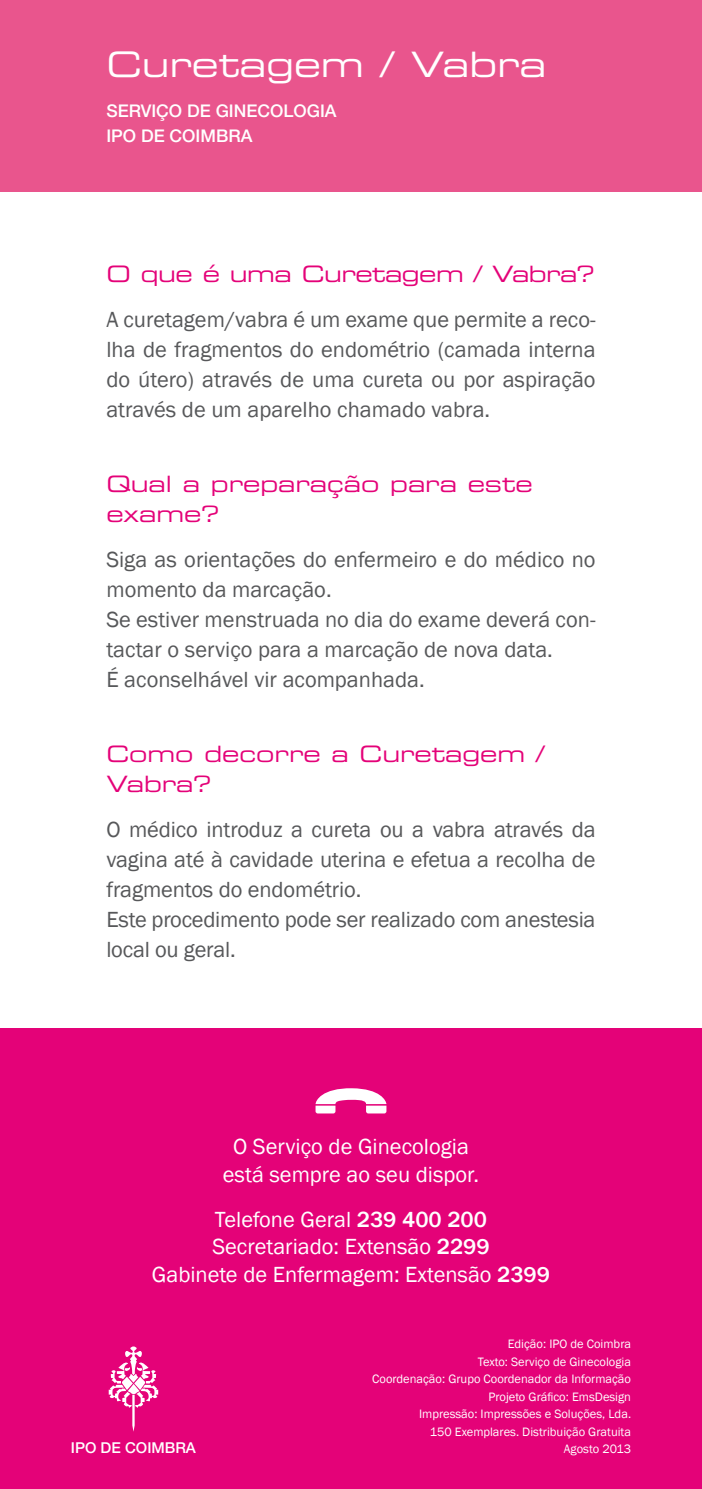
<style>
.page{position:relative;width:702px;height:1489px;background:#fff}
.page>*{position:absolute;margin:0;border:0;box-sizing:border-box;transform-origin:0 0}
.t1{font:35px "Eurostile Extended Two";color:#fff}
.t2{font:22.5px/30px "Franklin Gothic";color:#57585a}
.t3{font:22.5px "Franklin Gothic";color:#fff}
.t4{font:22.5px/30px "Eurostile Extended Two";color:#e40278}
.t5{font:22.5px "Eurostile Extended Two";letter-spacing:-.02em;color:#e40278}
.t6{font:500 17.5px "Helvetica Neue";color:#fff}
.t7{font:500 15px "Helvetica Neue";color:#fff}
.t8{font:12.5px "Franklin Gothic";color:#fff}
.s1{font-weight:500}
</style>
<div class="page">
<div style="left:0;top:0;width:702px;height:191px;background:#e9558d"></div>
<div style="left:0;top:1028px;width:702px;height:460px;background:#e40278"></div>
<svg style="left:315px;top:1088px;width:71px;height:25px"></svg>
<svg style="left:109px;top:1346px;width:49px;height:85px"></svg>
<p class="t1" style="left:106px;top:40px;width:441px">Curetagem / Vabra</p>
<p class="t6" style="left:106px;top:100px;width:232px">SERVIÇO DE GINECOLOGIA</p>
<p class="t6" style="left:106px;top:125px;width:147px">IPO DE COIMBRA</p>
<p class="t5" style="left:106px;top:258px;width:490px">O que é uma Curetagem / Vabra?</p>
<p class="t2" style="left:106px;top:304px;width:491px;text-align:justify">A curetagem/vabra é um exame que permite a reco&shy;lha de fragmentos do endométrio (camada interna do útero) através de uma cureta ou por aspiração através de um aparelho chamado vabra.</p>
<p class="t4" style="left:106px;top:468px;width:428px">Qual a preparação para este exame?</p>
<p class="t2" style="left:106px;top:544px;width:490px">Siga as orientações do enfermeiro e do médico no momento da marcação.</p>
<p class="t2" style="left:106px;top:604px;width:490px">Se estiver menstruada no dia do exame deverá con&shy;tactar o serviço para a marcação de nova data.</p>
<p class="t2" style="left:106px;top:664px;width:320px">É aconselhável vir acompanhada.</p>
<p class="t4" style="left:106px;top:738px;width:439px">Como decorre a Curetagem /<br>Vabra?</p>
<p class="t2" style="left:106px;top:814px;width:491px;text-align:justify">O médico introduz a cureta ou a vabra através da vagina até à cavidade uterina e efetua a recolha de fragmentos do endométrio.</p>
<p class="t2" style="left:106px;top:904px;width:490px">Este procedimento pode ser realizado com anestesia local ou geral.</p>
<p class="t3" style="left:233px;top:1132px;width:237px">O Serviço de Ginecologia</p>
<p class="t3" style="left:223px;top:1160px;width:258px">está sempre ao seu dispor.</p>
<p class="t3" style="left:215px;top:1205px;width:273px">Telefone Geral <span class="s1">239 400 200</span></p>
<p class="t3" style="left:212px;top:1232px;width:279px">Secretariado: Extensão <span class="s1">2299</span></p>
<p class="t3" style="left:152px;top:1260px;width:399px">Gabinete de Enfermagem: Extensão <span class="s1">2399</span></p>
<p class="t7" style="left:71px;top:1438px;width:127px">IPO DE COIMBRA</p>
<p class="t8" style="left:507px;top:1336px;width:125px">Edição: IPO de Coimbra</p>
<p class="t8" style="left:478px;top:1353px;width:155px">Texto: Serviço de Ginecologia</p>
<p class="t8" style="left:372px;top:1371px;width:260px">Coordenação: Grupo Coordenador da Informação</p>
<p class="t8" style="left:488px;top:1388px;width:144px">Projeto Gráfico: EmsDesign</p>
<p class="t8" style="left:419px;top:1406px;width:213px">Impressão: Impressões e Soluções, Lda.</p>
<p class="t8" style="left:430px;top:1423px;width:203px">150 Exemplares. Distribuição Gratuita</p>
<p class="t8" style="left:563px;top:1441px;width:69px">Agosto 2013</p>
</div>
